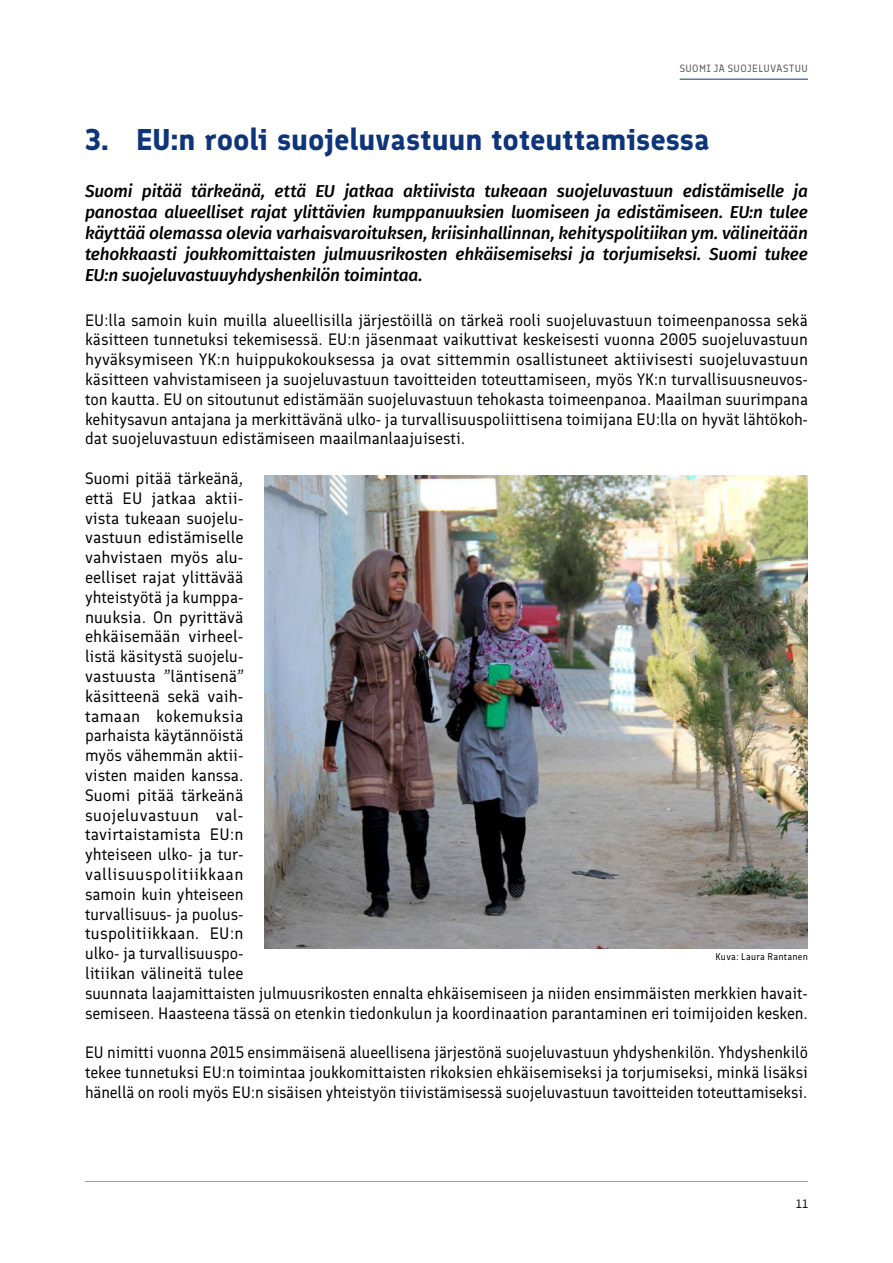
<style>
.page{position:relative;width:893px;height:1263px;background:#fff}
.page>*{position:absolute;margin:0;border:0;box-sizing:border-box;transform-origin:0 0}
.t1{font:700 30px "Finlandica";color:#0e347a}
.Ingressi{font:italic 500 17.25px/21px "Fira Sans";letter-spacing:-.015em;color:#000;text-align:justify}
.Teksti{font:16.5px/19.8px "Finlandica";color:#000;text-align:justify}
.t2{font:12px "Finlandica";color:#000}
.t3{font:10.5px "Finlandica";letter-spacing:.04em;color:#565656}
.Kuvalähde_6_5pt{font:9.75px "Finlandica";letter-spacing:.025em;color:#000}
</style>
<div class="page">
<hr style="left:680px;top:79px;width:128px;height:1px;background:#0e347a">
<hr style="left:85px;top:1181px;width:723px;height:1px;background:#9c9d9d">
<img style="left:265px;top:475px;width:543px;height:473px">
<p class="t3" style="left:680px;top:61px;width:130px">SUOMI JA SUOJELUVASTUU</p>
<p class="t1" style="left:85px;top:121px;width:626px">3. EU:n rooli suojeluvastuun toteuttamisessa</p>
<p class="Ingressi" style="left:85px;top:179px;width:724px">Suomi pitää tärkeänä, että EU jatkaa aktiivista tukeaan suojeluvastuun edistämiselle ja panostaa alueelliset rajat ylittävien kumppanuuksien luomiseen ja edistämiseen. EU:n tulee käyttää olemassa olevia varhaisvaroituksen, kriisinhallinnan, kehityspolitiikan ym. välineitään tehokkaasti joukkomittaisten julmuusrikosten ehkäisemiseksi ja torjumiseksi. Suomi tukee EU:n suojeluvastuuyhdyshenkilön toimintaa.</p>
<p class="Teksti" style="left:85px;top:310px;width:725px">EU:lla samoin kuin muilla alueellisilla järjestöillä on tärkeä rooli suojeluvastuun toimeenpanossa sekä käsitteen tunnetuksi tekemisessä. EU:n jäsenmaat vaikuttivat keskeisesti vuonna 2005 suojeluvastuun hyväksymiseen YK:n huippukokouksessa ja ovat sittemmin osallistuneet aktiivisesti suojeluvastuun käsitteen vahvistamiseen ja suojeluvastuun tavoitteiden toteuttamiseen, myös YK:n turvallisuusneuvos&shy;ton kautta. EU on sitoutunut edistämään suojeluvastuun tehokasta toimeenpanoa. Maailman suurimpana kehitysavun antajana ja merkittävänä ulko- ja turvallisuuspoliittisena toimijana EU:lla on hyvät lähtökoh&shy;dat suojeluvastuun edistämiseen maailmanlaajuisesti.</p>
<p class="Teksti" style="left:85px;top:468px;width:724px;text-align:left">Suomi pitää tärkeänä,<br>että EU jatkaa aktii-<br>vista tukeaan suojelu-<br>vastuun edistämiselle<br>vahvistaen myös alu-<br>eelliset rajat ylittävää<br>yhteistyötä ja kumppa-<br>nuuksia. On pyrittävä<br>ehkäisemään virheel-<br>listä käsitystä suojelu-<br>vastuusta ”läntisenä”<br>käsitteenä sekä vaih-<br>tamaan kokemuksia<br>parhaista käytännöistä<br>myös vähemmän aktii-<br>visten maiden kanssa.<br>Suomi pitää tärkeänä<br>suojeluvastuun val-<br>tavirtaistamista EU:n<br>yhteiseen ulko- ja tur-<br>vallisuuspolitiikkaan<br>samoin kuin yhteiseen<br>turvallisuus- ja puolus-<br>tuspolitiikkaan. EU:n<br>ulko- ja turvallisuuspo-<br>litiikan välineitä tulee<br>suunnata laajamittaisten julmuusrikosten ennalta ehkäisemiseen ja niiden ensimmäisten merkkien havait&shy;semiseen. Haasteena tässä on etenkin tiedonkulun ja koordinaation parantaminen eri toimijoiden kesken.</p>
<p class="Teksti" style="left:85px;top:1042px;width:724px">EU nimitti vuonna 2015 ensimmäisenä alueellisena järjestönä suojeluvastuun yhdyshenkilön. Yhdyshenkilö tekee tunnetuksi EU:n toimintaa joukkomittaisten rikoksien ehkäisemiseksi ja torjumiseksi, minkä lisäksi hänellä on rooli myös EU:n sisäisen yhteistyön tiivistämisessä suojeluvastuun tavoitteiden toteuttamiseksi.</p>
<p class="Kuvalähde_6_5pt" style="left:716px;top:951px;width:94px">Kuva: Laura Rantanen</p>
<p class="t2" style="left:796px;top:1196px;width:13px">11</p>
</div>
